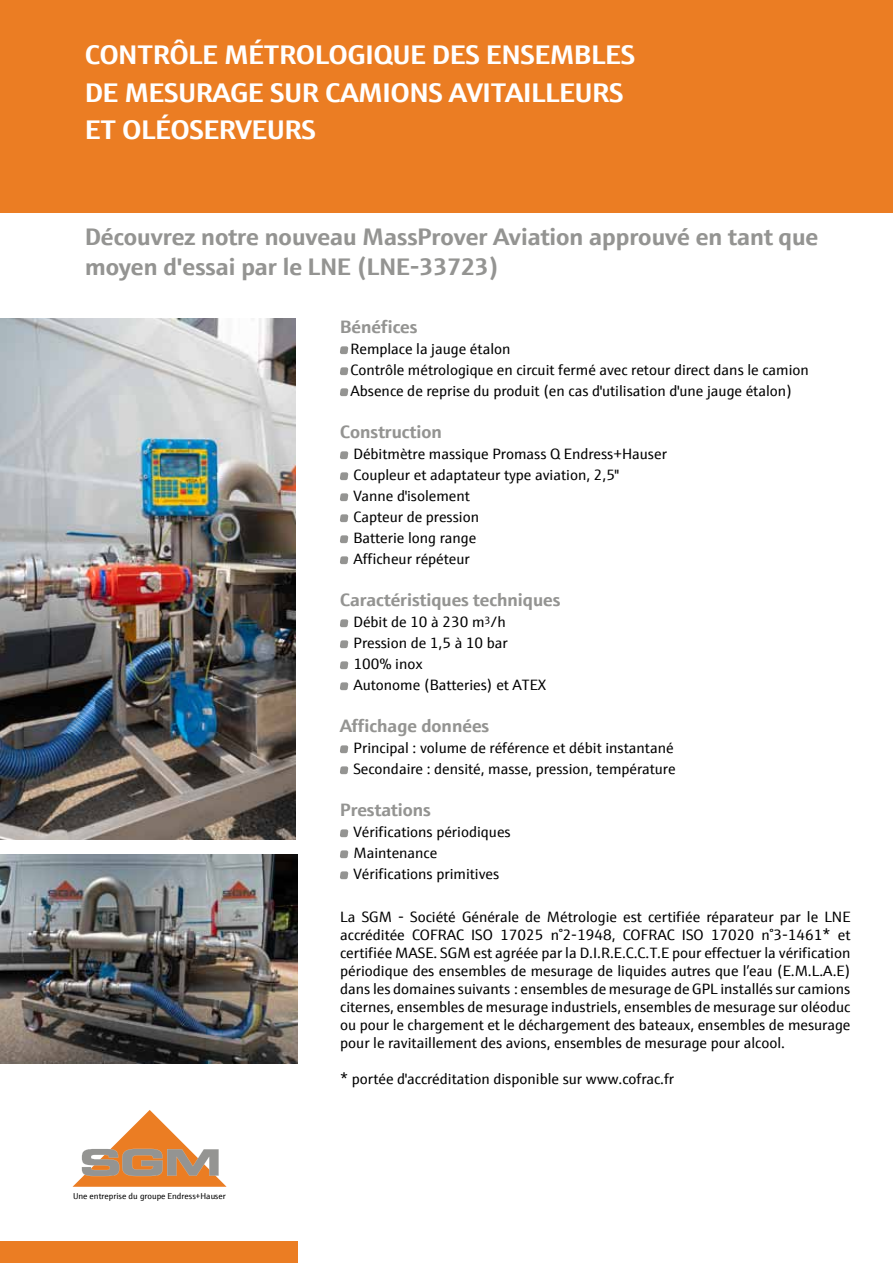
<style>
.page{position:relative;width:893px;height:1263px;background:#fff}
.page>*{position:absolute;margin:0;border:0;box-sizing:border-box;transform-origin:0 0}
.t1{font:700 27px/37.5px "E+H Sans";color:#fff}
.t2{font:700 24px/30px "E+H Sans";color:#949492}
.t3{font:700 18px "E+H Sans";color:#949492}
.t4{font:15px/18px "E+H Sans";color:#000;text-align:justify}
.t5{font:8.55px "E+H Sans";color:#000}
.s1{font-size:13.5px;color:#949492}
.s2{color:#fff}
</style>
<div class="page">
<div style="left:0;top:0;width:893px;height:213px;background:#eb7d23"></div>
<div style="left:0;top:1242px;width:298px;height:21px;background:#eb7d23"></div>
<svg style="left:73px;top:1110px;width:154px;height:77px"></svg>
<svg style="left:340px;top:346px;width:9px;height:534px"></svg>
<img style="left:0;top:319px;width:296px;height:521px">
<img style="left:0;top:855px;width:298px;height:208px">
<h1 class="t1" style="left:85px;top:34px;width:551px">CONTRÔLE MÉTROLOGIQUE DES ENSEMBLES<br>DE MESURAGE SUR CAMIONS AVITAILLEURS<br>ET OLÉOSERVEURS</h1>
<h2 class="t2" style="left:85px;top:219px;width:735px">Découvrez notre nouveau MassProver Aviation approuvé en tant que moyen d'essai par le LNE (LNE-33723)</h2>
<p class="t3" style="left:340px;top:313px;width:79px">Bénéfices</p>
<p class="t4" style="left:340px;top:339px;width:172px"><span class="s1">•</span> Remplace la jauge étalon</p>
<p class="t4" style="left:340px;top:360px;width:470px"><span class="s1">•</span> Contrôle métrologique en circuit fermé avec retour direct dans le camion</p>
<p class="t4" style="left:340px;top:381px;width:453px"><span class="s1">•</span> Absence de reprise du produit (en cas d'utilisation d'une jauge étalon)</p>
<p class="t3" style="left:340px;top:418px;width:103px">Construction</p>
<p class="t4" style="left:340px;top:444px;width:328px"><span class="s1">•</span> Débitmètre massique Promass Q Endress+Hauser</p>
<p class="t4" style="left:340px;top:465px;width:280px"><span class="s1">•</span> Coupleur et adaptateur type aviation, 2,5"</p>
<p class="t4" style="left:340px;top:486px;width:131px"><span class="s1">•</span> Vanne d'isolement</p>
<p class="t4" style="left:340px;top:507px;width:140px"><span class="s1">•</span> Capteur de pression</p>
<p class="t4" style="left:340px;top:528px;width:138px"><span class="s1">•</span> Batterie long range</p>
<p class="t4" style="left:340px;top:549px;width:131px"><span class="s1">•</span> Afficheur répéteur</p>
<p class="t3" style="left:340px;top:586px;width:222px">Caractéristiques techniques</p>
<p class="t4" style="left:340px;top:612px;width:167px"><span class="s1">•</span> Débit de 10 à 230 m<sup>3</sup>/h</p>
<p class="t4" style="left:340px;top:633px;width:169px"><span class="s1">•</span> Pression de 1,5 à 10 bar</p>
<p class="t4" style="left:340px;top:654px;width:84px"><span class="s1">•</span> 100% inox</p>
<p class="t4" style="left:340px;top:675px;width:208px"><span class="s1">•</span> Autonome (Batteries) et ATEX</p>
<p class="t3" style="left:340px;top:712px;width:151px">Affichage données</p>
<p class="t4" style="left:340px;top:738px;width:335px"><span class="s1">•</span> Principal : volume de référence et débit instantané</p>
<p class="t4" style="left:340px;top:759px;width:337px"><span class="s1">•</span> Secondaire : densité, masse, pression, température</p>
<p class="t3" style="left:340px;top:796px;width:92px">Prestations</p>
<p class="t4" style="left:340px;top:822px;width:172px"><span class="s1">•</span> Vérifications périodiques</p>
<p class="t4" style="left:340px;top:843px;width:99px"><span class="s1">•</span> Maintenance</p>
<p class="t4" style="left:340px;top:864px;width:161px"><span class="s1">•</span> Vérifications primitives</p>
<p class="t4" style="left:340px;top:907px;width:512px">La SGM - Société Générale de Métrologie est certifiée réparateur par le LNE accréditée COFRAC ISO 17025 n°2-1948, COFRAC ISO 17020 n°3-1461* et certifiée MASE. SGM est agréée par la D.I.R.E.C.C.T.E pour effectuer la vérification périodique des ensembles de mesurage de liquides autres que l’eau (E.M.L.A.E) dans les domaines suivants<span class="s2">.</span>: ensembles de mesurage de GPL installés sur camions citernes, ensembles de mesurage industriels, ensembles de mesurage sur oléoduc ou pour le chargement et le déchargement des bateaux, ensembles de mesurage pour le ravitaillement des avions, ensembles de mesurage pour alcool.</p>
<p class="t4" style="left:340px;top:1069px;width:335px">* portée d'accréditation disponible sur www.cofrac.fr</p>
<p class="t5" style="left:73px;top:1189px;width:154px">Une entreprise du groupe Endress+Hauser</p>
</div>
